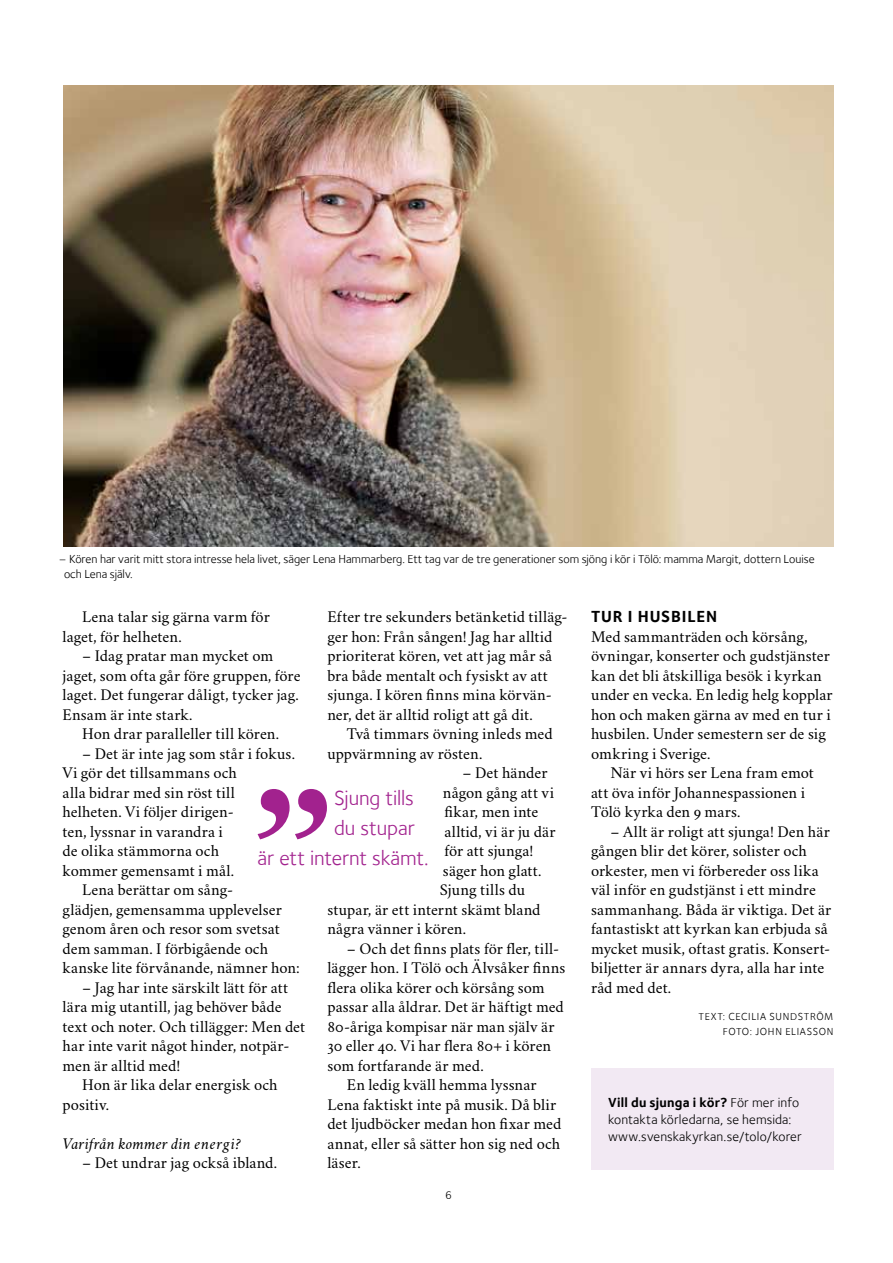
<style>
.page{position:relative;width:893px;height:1263px;background:#fff}
.page>*{position:absolute;margin:0;border:0;box-sizing:border-box;transform-origin:0 0}
.t1{font:21px "Foundry Sterling Book OSF";letter-spacing:-.005em;color:#a2228e}
.t2{font:16.5px/19.5px "Crimson Svk 2.0";letter-spacing:.005em;color:#000}
.t3{font:italic 16.5px "Crimson Svk 2.0";letter-spacing:.005em;color:#000}
.t4{font:16.5px "Foundry Sterling Bold OSF";letter-spacing:.05em;color:#000}
.t5{font:13.5px/17.2px "Foundry Sterling Book OSF";letter-spacing:.01em;color:#000}
.t6{font:700 13.5px "Foundry Sterling";letter-spacing:.015em;color:#000}
.t7{font:12px/15px "Foundry Sterling Book OSF";color:#000}
.t8{font:10.5px/15px "Foundry Sterling Book OSF";letter-spacing:.065em;color:#000;text-align:right}
.s1{font-family:"Foundry Sterling Book OSF";font-weight:400}
</style>
<div class="page">
<img style="left:64px;top:85px;width:769px;height:461px">
<div style="left:591px;top:1068px;width:242px;height:102px;background:#f2e9f3"></div>
<svg style="left:258px;top:789px;width:69px;height:50px"></svg>
<p class="t7" style="left:64px;top:552px;width:752px;text-indent:-5px">– Kören har varit mitt stora intresse hela livet, säger Lena Hammarberg. Ett tag var de tre generationer som sjöng i kör i Tölö: mamma Margit, dottern Louise och Lena själv.</p>
<p class="t2" style="left:63px;top:606px;width:209px;text-indent:20px">Lena talar sig gärna varm för laget, för helheten.</p>
<p class="t2" style="left:63px;top:645px;width:240px;text-indent:20px">– Idag pratar man mycket om jaget, som ofta går före gruppen, före laget. Det fungerar dåligt, tycker jag.<br>Ensam är inte stark.</p>
<p class="t2" style="left:82px;top:723px;width:199px">Hon drar paralleller till kören.</p>
<p class="t2" style="left:82px;top:743px;width:214px">– Det är inte jag som står i fokus.</p>
<p class="t2" style="left:63px;top:762px;width:176px">Vi gör det tillsammans och</p>
<p class="t2" style="left:63px;top:782px;width:174px">alla bidrar med sin röst till</p>
<p class="t2" style="left:63px;top:801px;width:173px">helheten. Vi följer dirigen-</p>
<p class="t2" style="left:63px;top:821px;width:162px">ten, lyssnar in varandra i</p>
<p class="t2" style="left:63px;top:840px;width:158px">de olika stämmorna och</p>
<p class="t2" style="left:63px;top:860px;width:173px">kommer gemensamt i mål.</p>
<p class="t2" style="left:82px;top:879px;width:153px">Lena berättar om sång-</p>
<p class="t2" style="left:63px;top:899px;width:221px">glädjen, gemensamma upplevelser</p>
<p class="t2" style="left:63px;top:918px;width:219px">genom åren och resor som svetsat</p>
<p class="t2" style="left:63px;top:938px;width:207px">dem samman. I förbigående och</p>
<p class="t2" style="left:63px;top:957px;width:239px">kanske lite förvånande, nämner hon:</p>
<p class="t2" style="left:82px;top:977px;width:208px">– Jag har inte särskilt lätt för att</p>
<p class="t2" style="left:63px;top:996px;width:221px">lära mig utantill, jag behöver både</p>
<p class="t2" style="left:63px;top:1016px;width:244px">text och noter. Och tillägger: Men det</p>
<p class="t2" style="left:63px;top:1035px;width:228px">har inte varit något hinder, notpär-</p>
<p class="t2" style="left:63px;top:1055px;width:119px">men är alltid med!</p>
<p class="t2" style="left:82px;top:1074px;width:197px">Hon är lika delar energisk och</p>
<p class="t2" style="left:63px;top:1094px;width:48px">positiv.</p>
<p class="t3" style="left:63px;top:1133px;width:180px">Varifrån kommer din energi?</p>
<p class="t2" style="left:82px;top:1152px;width:197px">– Det undrar jag också ibland.</p>
<p class="t2" style="left:327px;top:606px;width:242px">Efter tre sekunders betänketid tilläg&shy;ger hon: Från sången! Jag har alltid prioriterat kören, vet att jag mår så bra både mentalt och fysiskt av att sjunga. I kören finns mina körvän&shy;ner, det är alltid roligt att gå dit.</p>
<p class="t2" style="left:327px;top:723px;width:227px;text-indent:20px">Två timmars övning inleds med uppvärmning av rösten.</p>
<p class="t2" style="left:462px;top:762px;width:87px">– Det händer</p>
<p class="t2" style="left:443px;top:782px;width:113px">någon gång att vi</p>
<p class="t2" style="left:444px;top:801px;width:96px">fikar, men inte</p>
<p class="t2" style="left:444px;top:821px;width:113px">alltid, vi är ju där</p>
<p class="t2" style="left:444px;top:840px;width:90px">för att sjunga!</p>
<p class="t2" style="left:443px;top:860px;width:100px">säger hon glatt.</p>
<p class="t2" style="left:440px;top:879px;width:87px">Sjung tills du</p>
<p class="t2" style="left:327px;top:899px;width:215px">stupar, är ett internt skämt bland</p>
<p class="t2" style="left:327px;top:918px;width:140px">några vänner i kören.</p>
<p class="t2" style="left:347px;top:938px;width:214px">– Och det finns plats för fler, til -</p>
<p class="t2" style="left:327px;top:957px;width:239px">lägger hon. I Tölö och Älvsåker finns</p>
<p class="t2" style="left:327px;top:977px;width:219px">flera olika körer och körsång som</p>
<p class="t2" style="left:327px;top:996px;width:238px">passar alla åldrar. Det är häftigt med</p>
<p class="t2" style="left:327px;top:1016px;width:229px">80-åriga kompisar när man själv är</p>
<p class="t2" style="left:327px;top:1035px;width:225px">30 eller 40. Vi har flera 80+ i kören</p>
<p class="t2" style="left:327px;top:1055px;width:158px">som fortfarande är med.</p>
<p class="t2" style="left:347px;top:1074px;width:191px">En ledig kväll hemma lyssnar</p>
<p class="t2" style="left:327px;top:1094px;width:231px">Lena faktiskt inte på musik. Då blir</p>
<p class="t2" style="left:327px;top:1113px;width:235px">det ljudböcker medan hon fixar med</p>
<p class="t2" style="left:327px;top:1133px;width:234px">annat, eller så sätter hon sig ned och</p>
<p class="t2" style="left:327px;top:1152px;width:35px">läser.</p>
<p class="t1" style="left:334px;top:786px;width:81px">Sjung tills</p>
<p class="t1" style="left:334px;top:816px;width:82px">du stupar</p>
<p class="t1" style="left:258px;top:846px;width:172px">är ett internt skämt.</p>
<p class="t7" style="left:445px;top:1188px;width:8px">6</p>
<p class="t4" style="left:591px;top:607px;width:128px">TUR I HUSBILEN</p>
<p class="t2" style="left:591px;top:626px;width:243px">Med sammanträden och körsång, övningar, konserter och gudstjänster kan det bli åtskilliga besök i kyrkan under en vecka. En ledig helg kopplar hon och maken gärna av med en tur i husbilen. Under semestern ser de sig omkring i Sverige.</p>
<p class="t2" style="left:591px;top:762px;width:224px;text-indent:20px">När vi hörs ser Lena fram emot att öva inför Johannespassionen i<br>Tölö kyrka den 9 mars.</p>
<p class="t2" style="left:591px;top:821px;width:242px;text-indent:20px">– Allt är roligt att sjunga! Den här gången blir det körer, solister och orkester, men vi förbereder oss lika väl inför en gudstjänst i ett mindre sammanhang. Båda är viktiga. Det är fantastiskt att kyrkan kan erbjuda så mycket musik, oftast gratis. Konsert&shy;biljetter är annars dyra, alla har inte råd med det.</p>
<p class="t8" style="left:698px;top:1009px;width:136px">TEXT: CECILIA SUNDSTRÖM<br>FOTO: JOHN ELIASSON</p>
<p class="t6" style="left:608px;top:1094px;width:192px">Vill du sjunga i kör? <span class="s1">För mer info</span></p>
<p class="t5" style="left:608px;top:1111px;width:195px">kontakta körledarna, se hemsida: www.svenskakyrkan.se/tolo/korer</p>
</div>
